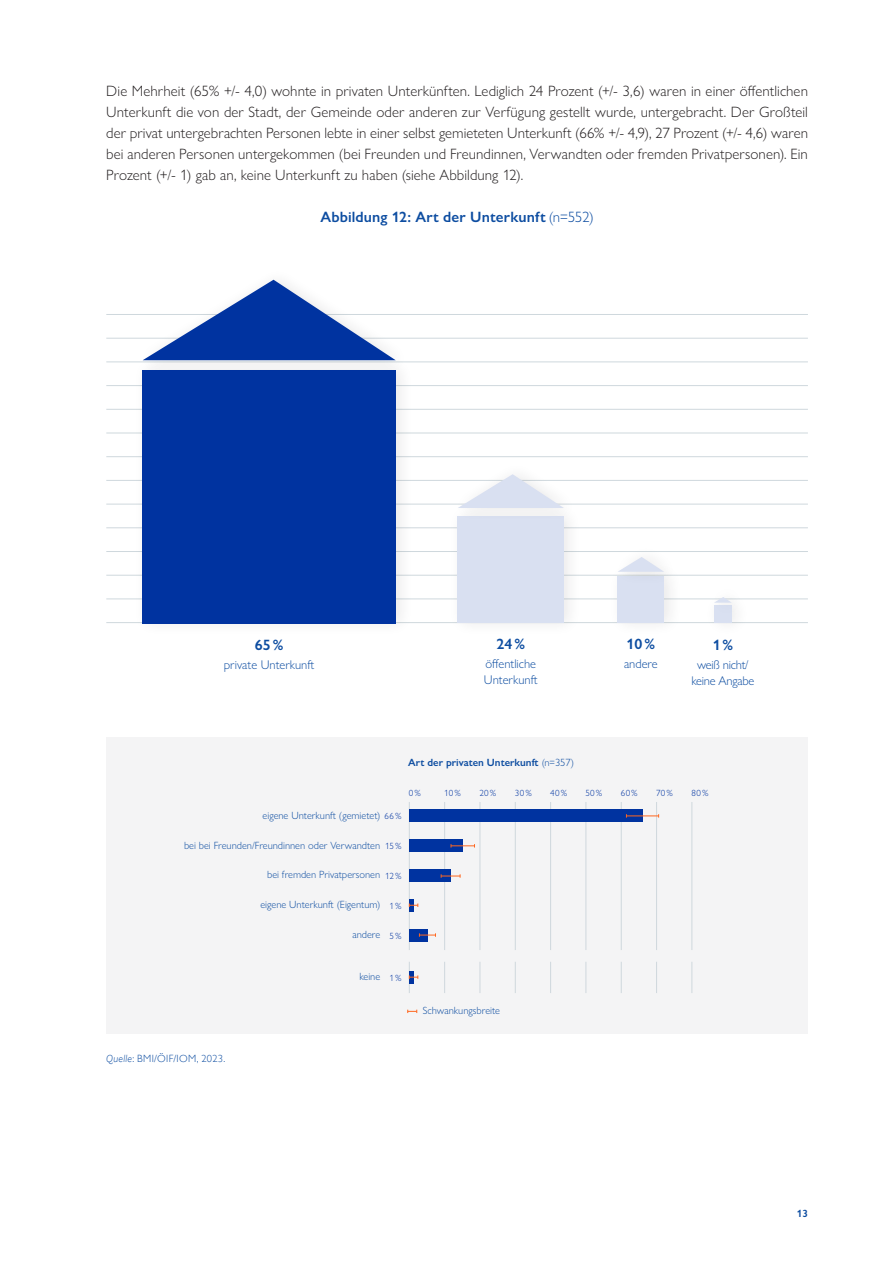
<style>
.page{position:relative;width:893px;height:1263px;background:#fff}
.page>*{position:absolute;margin:0;border:0;box-sizing:border-box;transform-origin:0 0}
.t1{font:300 15px/21px "Gill Sans Nova";letter-spacing:.005em;color:#231f20;text-align:justify}
.t2{font:600 15px "Gill Sans Nova";letter-spacing:.01em;color:#0d4da1}
.t3{font:300 12.6px/16.2px "Gill Sans Nova";color:#0d4da1}
.t4{font:300 12.6px/16.2px "Gill Sans Nova";letter-spacing:-.02em;color:#0d4da1;text-align:center}
.t5{font:300 10.5px "Gill Sans Nova";color:#0d4da1}
.t6{font:600 10.5px "Gill Sans Nova";color:#0d4da1}
.t7{font:300 10.5px "Gill Sans";letter-spacing:.03em;color:#0d4da1}
.t8{font:300 9px "Gill Sans Nova";letter-spacing:.025em;color:#0033a0}
.s1{font-weight:300}
.s2{font-style:italic}
</style>
<div class="page">
<hr style="left:106px;top:622px;width:702px;height:1px;background:#cfd8dd">
<hr style="left:106px;top:598px;width:702px;height:1px;background:#cfd8dd">
<hr style="left:106px;top:575px;width:702px;height:1px;background:#cfd8dd">
<hr style="left:106px;top:551px;width:702px;height:1px;background:#cfd8dd">
<hr style="left:106px;top:527px;width:702px;height:1px;background:#cfd8dd">
<hr style="left:106px;top:504px;width:702px;height:1px;background:#cfd8dd">
<hr style="left:106px;top:480px;width:702px;height:1px;background:#cfd8dd">
<hr style="left:106px;top:456px;width:702px;height:1px;background:#cfd8dd">
<hr style="left:106px;top:433px;width:702px;height:1px;background:#cfd8dd">
<hr style="left:106px;top:409px;width:702px;height:1px;background:#cfd8dd">
<hr style="left:106px;top:385px;width:702px;height:1px;background:#cfd8dd">
<hr style="left:106px;top:361px;width:702px;height:1px;background:#cfd8dd">
<hr style="left:106px;top:338px;width:702px;height:1px;background:#cfd8dd">
<hr style="left:106px;top:314px;width:702px;height:1px;background:#cfd8dd">
<div style="left:448px;top:502px;width:134px;height:135px;background:#231f20;opacity:.1"></div>
<div style="left:458px;top:517px;width:106px;height:106px;background:#d9e0f1"></div>
<div style="left:451px;top:461px;width:128px;height:61px;background:#231f20;opacity:.1"></div>
<svg style="left:458px;top:474px;width:106px;height:34px"></svg>
<div style="left:607px;top:562px;width:75px;height:75px;background:#231f20;opacity:.1"></div>
<div style="left:618px;top:576px;width:46px;height:47px;background:#d9e0f1"></div>
<div style="left:611px;top:544px;width:69px;height:42px;background:#231f20;opacity:.1"></div>
<svg style="left:618px;top:557px;width:46px;height:15px"></svg>
<div style="left:704px;top:591px;width:46px;height:46px;background:#fefefe"></div>
<div style="left:714px;top:605px;width:18px;height:18px;background:#d9e0f1"></div>
<div style="left:707px;top:584px;width:41px;height:33px;background:#231f20;opacity:.1"></div>
<svg style="left:714px;top:597px;width:18px;height:6px"></svg>
<div style="left:133px;top:356px;width:281px;height:281px;background:#231f20;opacity:.1"></div>
<div style="left:143px;top:370px;width:253px;height:253px;background:#0033a0"></div>
<div style="left:136px;top:267px;width:275px;height:107px;background:#231f20;opacity:.1"></div>
<svg style="left:143px;top:280px;width:253px;height:80px"></svg>
<div style="left:106px;top:737px;width:702px;height:297px;background:#f4f4f5"></div>
<hr style="left:409px;top:802px;width:1px;height:148px;background:#cfd8dd">
<hr style="left:444px;top:802px;width:1px;height:148px;background:#cfd8dd">
<hr style="left:480px;top:802px;width:1px;height:148px;background:#cfd8dd">
<hr style="left:515px;top:802px;width:1px;height:148px;background:#cfd8dd">
<hr style="left:550px;top:802px;width:1px;height:148px;background:#cfd8dd">
<hr style="left:586px;top:802px;width:1px;height:148px;background:#cfd8dd">
<hr style="left:621px;top:802px;width:1px;height:148px;background:#cfd8dd">
<hr style="left:656px;top:802px;width:1px;height:148px;background:#cfd8dd">
<hr style="left:691px;top:802px;width:1px;height:148px;background:#cfd8dd">
<hr style="left:409px;top:962px;width:1px;height:31px;background:#cfd8dd">
<hr style="left:444px;top:962px;width:1px;height:31px;background:#cfd8dd">
<hr style="left:480px;top:962px;width:1px;height:31px;background:#cfd8dd">
<hr style="left:515px;top:962px;width:1px;height:31px;background:#cfd8dd">
<hr style="left:550px;top:962px;width:1px;height:31px;background:#cfd8dd">
<hr style="left:586px;top:962px;width:1px;height:31px;background:#cfd8dd">
<hr style="left:621px;top:962px;width:1px;height:31px;background:#cfd8dd">
<hr style="left:656px;top:962px;width:1px;height:31px;background:#cfd8dd">
<hr style="left:691px;top:962px;width:1px;height:31px;background:#cfd8dd">
<div style="left:409px;top:809px;width:233px;height:13px;background:#0033a0"></div>
<div style="left:409px;top:839px;width:54px;height:13px;background:#0033a0"></div>
<div style="left:409px;top:869px;width:42px;height:13px;background:#0033a0"></div>
<hr style="left:409px;top:899px;width:4px;height:13px;background:#0033a0">
<div style="left:409px;top:929px;width:18px;height:12px;background:#0033a0"></div>
<hr style="left:409px;top:971px;width:4px;height:12px;background:#0033a0">
<hr style="left:626px;top:815px;width:33px;height:1px;background:#ff671f">
<svg style="left:451px;top:844px;width:24px;height:3px"></svg>
<svg style="left:409px;top:903px;width:9px;height:4px"></svg>
<svg style="left:441px;top:874px;width:20px;height:4px"></svg>
<svg style="left:409px;top:975px;width:9px;height:4px"></svg>
<svg style="left:419px;top:933px;width:17px;height:4px"></svg>
<svg style="left:407px;top:1010px;width:10px;height:3px"></svg>
<p class="t1" style="left:106px;top:80px;width:703px">Die Mehrheit (65% +/- 4,0) wohnte in privaten Unterkünften. Lediglich 24 Prozent (+/- 3,6) waren in einer öffentlichen Unterkunft die von der Stadt, der Gemeinde oder anderen zur Verfügung gestellt wurde, untergebracht. Der Großteil der privat untergebrachten Personen lebte in einer selbst gemieteten Unterkunft (66% +/- 4,9), 27 Prozent (+/- 4,6) waren bei anderen Personen untergekommen (bei Freunden und Freundinnen, Verwandten oder fremden Privatpersonen). Ein Prozent (+/- 1) gab an, keine Unterkunft zu haben (siehe Abbildung 12).</p>
<p class="t2" style="left:320px;top:208px;width:275px">Abbildung 12: Art der Unterkunft <span class="s1">(n=552)</span></p>
<p class="t2" style="left:255px;top:636px;width:30px">65%</p>
<p class="t3" style="left:224px;top:656px;width:92px">private Unterkunft</p>
<p class="t2" style="left:497px;top:634px;width:30px">24%</p>
<p class="t3" style="left:484px;top:655px;width:55px">öffentliche<br>Unterkunft</p>
<p class="t2" style="left:627px;top:634px;width:30px">10%</p>
<p class="t3" style="left:624px;top:655px;width:35px">andere</p>
<p class="t2" style="left:713px;top:636px;width:22px">1%</p>
<p class="t4" style="left:691px;top:657px;width:64px">weiß nicht/ keine Angabe</p>
<p class="t6" style="left:408px;top:756px;width:167px">Art der privaten Unterkunft <span class="s1">(n=357)</span></p>
<p class="t8" style="left:409px;top:787px;width:14px">0%</p>
<p class="t8" style="left:444px;top:787px;width:18px">10%</p>
<p class="t8" style="left:480px;top:787px;width:18px">20%</p>
<p class="t8" style="left:515px;top:787px;width:18px">30%</p>
<p class="t8" style="left:550px;top:787px;width:18px">40%</p>
<p class="t8" style="left:586px;top:787px;width:18px">50%</p>
<p class="t8" style="left:621px;top:787px;width:18px">60%</p>
<p class="t8" style="left:656px;top:787px;width:18px">70%</p>
<p class="t8" style="left:692px;top:787px;width:18px">80%</p>
<p class="t5" style="left:263px;top:809px;width:119px">eigene Unterkunft (gemietet)</p>
<p class="t5" style="left:184px;top:839px;width:198px">bei bei Freunden/Freundinnen oder Verwandten</p>
<p class="t5" style="left:267px;top:868px;width:115px">bei fremden Privatpersonen</p>
<p class="t5" style="left:260px;top:898px;width:121px">eigene Unterkunft (Eigentum)</p>
<p class="t5" style="left:352px;top:928px;width:29px">andere</p>
<p class="t5" style="left:359px;top:970px;width:22px">keine</p>
<p class="t8" style="left:385px;top:810px;width:18px">66%</p>
<p class="t8" style="left:385px;top:840px;width:18px">15%</p>
<p class="t8" style="left:385px;top:870px;width:18px">12%</p>
<p class="t8" style="left:389px;top:900px;width:14px">1%</p>
<p class="t8" style="left:389px;top:930px;width:14px">5%</p>
<p class="t8" style="left:389px;top:972px;width:14px">1%</p>
<p class="t7" style="left:106px;top:1050px;width:121px"><span class="s2">Quelle</span>: BMI/ÖIF/IOM, 2023.</p>
<p class="t5" style="left:423px;top:1004px;width:79px">Schwankungsbreite</p>
<p class="t6" style="left:797px;top:1206px;width:13px">13</p>
</div>
